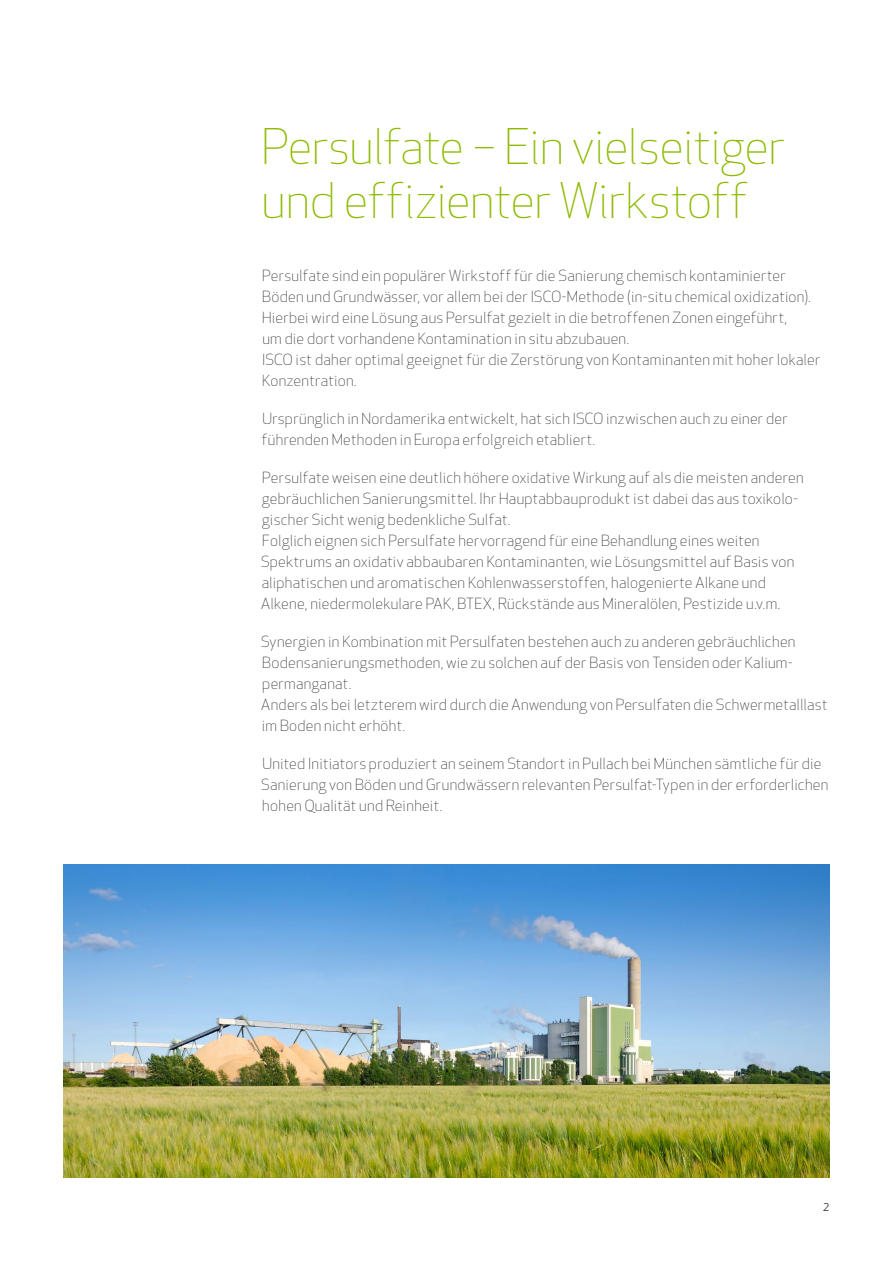
<style>
.page{position:relative;width:893px;height:1263px;background:#fff}
.page>*{position:absolute;margin:0;border:0;box-sizing:border-box;transform-origin:0 0}
.t1{font:300 48px/54px "Apex New";letter-spacing:-.015em;color:#8dbb00}
.t2{font:300 15px/21px "Apex New";letter-spacing:.015em;color:#231f20}
.t3{font:10.5px "Apex New";color:#231f20}
</style>
<div class="page">
<img style="left:64px;top:864px;width:765px;height:314px">
<h1 class="t1" style="left:261px;top:121px;width:525px">Persulfate – Ein vielseitiger und effizienter Wirkstoff</h1>
<p class="t2" style="left:262px;top:266px;width:560px">Persulfate sind ein populärer Wirkstoff für die Sanierung chemisch kontaminierter Böden und Grundwässer, vor allem bei der ISCO-Methode (in-situ chemical oxidization).<br>Hierbei wird eine Lösung aus Persulfat gezielt in die betroffenen Zonen eingeführt,<br>um die dort vorhandene Kontamination in situ abzubauen.<br>ISCO ist daher optimal geeignet für die Zerstörung von Kontaminanten mit hoher lokaler Konzentration.</p>
<p class="t2" style="left:262px;top:409px;width:527px">Ursprünglich in Nordamerika entwickelt, hat sich ISCO inzwischen auch zu einer der führenden Methoden in Europa erfolgreich etabliert.</p>
<p class="t2" style="left:261px;top:468px;width:544px">Persulfate weisen eine deutlich höhere oxidative Wirkung auf als die meisten anderen gebräuchlichen Sanierungsmittel. Ihr Hauptabbauprodukt ist dabei das aus toxikolo&shy;gischer Sicht wenig bedenkliche Sulfat.<br>Folglich eignen sich Persulfate hervorragend für eine Behandlung eines weiten Spektrums an oxidativ abbaubaren Kontaminanten, wie Lösungsmittel auf Basis von aliphatischen und aromatischen Kohlenwasserstoffen, halogenierte Alkane und Alkene, niedermolekulare PAK, BTEX, Rückstände aus Mineralölen, Pestizide u.v.m.</p>
<p class="t2" style="left:261px;top:632px;width:568px">Synergien in Kombination mit Persulfaten bestehen auch zu anderen gebräuchlichen Bodensanierungsmethoden, wie zu solchen auf der Basis von Tensiden oder Kalium&shy;permanganat.<br>Anders als bei letzterem wird durch die Anwendung von Persulfaten die Schwermetalllast im Boden nicht erhöht.</p>
<p class="t2" style="left:261px;top:754px;width:569px">United Initiators produziert an seinem Standort in Pullach bei München sämtliche für die<br>Sanierung von Böden und Grundwässern relevanten Persulfat-Typen in der erforderlichen hohen Qualität und Reinheit.</p>
<p class="t3" style="left:823px;top:1201px;width:7px">2</p>
</div>
